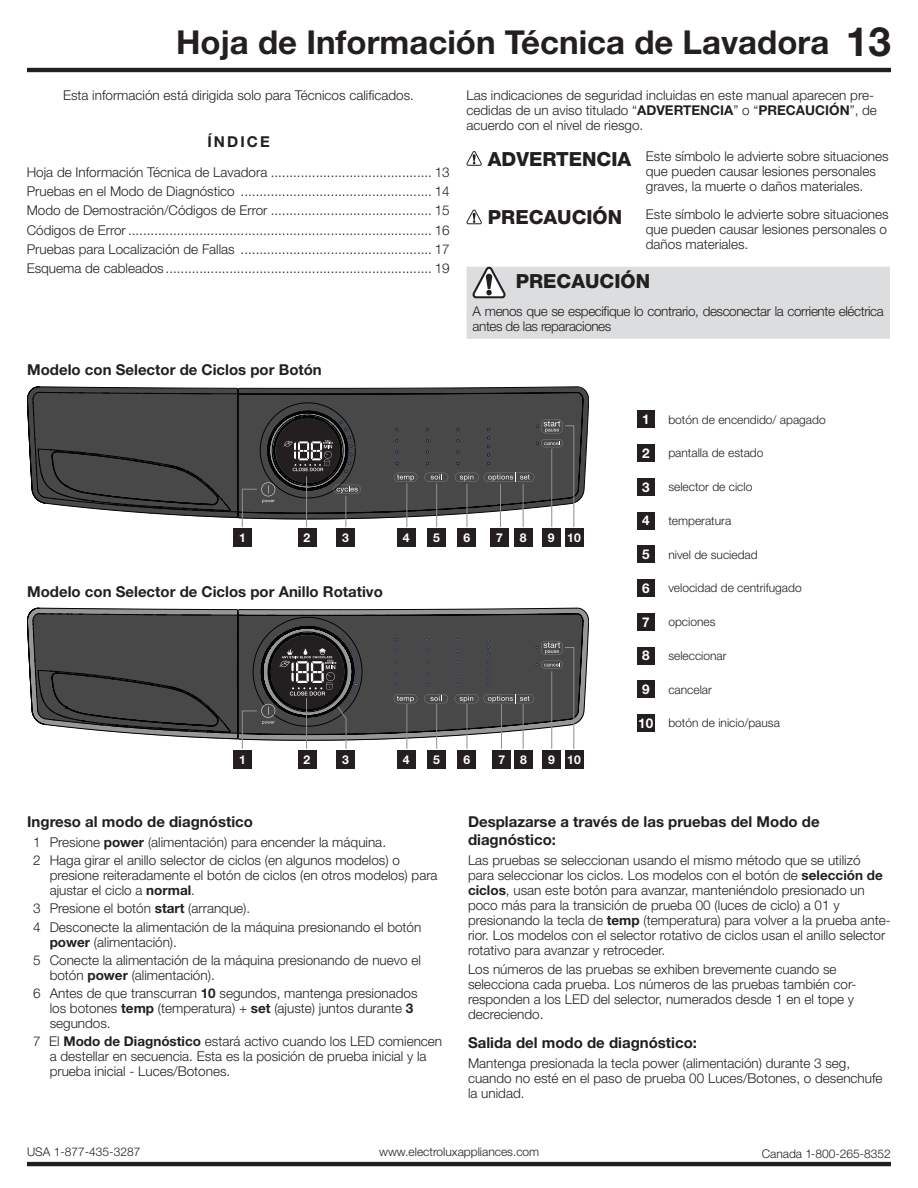
<style>
.page{position:relative;width:918px;height:1188px;background:#fff}
.page>*{position:absolute;margin:0;border:0;box-sizing:border-box;transform-origin:0 0}
.t1{font:700 40.5px "Helvetica Neue LT Std";color:#231f20}
.t2{font:700 33px "Helvetica Neue LT Std";color:#231f20}
.t3{font:800 19.5px "Helvetica Neue LT Std";color:#231f20}
.t4{font:700 15px/18px "Helvetica Neue LT Std";color:#231f20}
.t5{font:300 13.5px/15px "Helvetica Neue LT Std";color:#231f20}
.t6{font:300 13.5px/15px "Helvetica Neue LT Std";letter-spacing:-.03em;color:#231f20}
.t7{font:700 13.5px "Helvetica Neue LT Std";color:#fff}
.t8{font:700 12.15px "Helvetica Neue LT Std";color:#fff}
.t9{font:300 12px "Helvetica Neue LT Std";color:#231f20}
.s1{font-weight:700}
.s2{font-weight:700;font-size:13.5px;color:#fff}
</style>
<div class="page">
<hr style="left:27px;top:68px;width:864px;height:4px;background:#231f20">
<hr style="left:27px;top:1162px;width:864px;height:4px;background:#231f20">
<div style="left:637px;top:410px;width:18px;height:18px;background:#231f20"></div>
<div style="left:637px;top:444px;width:18px;height:18px;background:#231f20"></div>
<div style="left:637px;top:478px;width:18px;height:18px;background:#231f20"></div>
<div style="left:637px;top:512px;width:18px;height:17px;background:#231f20"></div>
<div style="left:637px;top:545px;width:18px;height:18px;background:#231f20"></div>
<div style="left:637px;top:579px;width:18px;height:18px;background:#231f20"></div>
<div style="left:637px;top:613px;width:18px;height:18px;background:#231f20"></div>
<div style="left:637px;top:647px;width:18px;height:17px;background:#231f20"></div>
<div style="left:637px;top:680px;width:18px;height:18px;background:#231f20"></div>
<div style="left:637px;top:714px;width:18px;height:18px;background:#231f20"></div>
<div style="left:298px;top:528px;width:18px;height:19px;background:#231f20"></div>
<div style="left:490px;top:528px;width:19px;height:19px;background:#231f20"></div>
<div style="left:233px;top:528px;width:19px;height:19px;background:#231f20"></div>
<div style="left:458px;top:528px;width:18px;height:19px;background:#231f20"></div>
<div style="left:336px;top:528px;width:19px;height:19px;background:#231f20"></div>
<div style="left:514px;top:528px;width:18px;height:19px;background:#231f20"></div>
<div style="left:427px;top:528px;width:19px;height:19px;background:#231f20"></div>
<div style="left:397px;top:528px;width:19px;height:19px;background:#231f20"></div>
<div style="left:542px;top:528px;width:18px;height:19px;background:#231f20"></div>
<div style="left:565px;top:528px;width:18px;height:19px;background:#231f20"></div>
<svg style="left:27px;top:387px;width:556px;height:141px;background:#575758"></svg>
<hr style="left:551px;top:449px;width:1px;height:78px;background:#8e9092">
<div style="left:298px;top:750px;width:18px;height:18px;background:#231f20"></div>
<div style="left:493px;top:750px;width:18px;height:18px;background:#231f20"></div>
<div style="left:233px;top:750px;width:19px;height:18px;background:#231f20"></div>
<div style="left:458px;top:750px;width:18px;height:18px;background:#231f20"></div>
<div style="left:336px;top:750px;width:19px;height:18px;background:#231f20"></div>
<div style="left:542px;top:750px;width:19px;height:18px;background:#231f20"></div>
<div style="left:514px;top:750px;width:19px;height:18px;background:#231f20"></div>
<div style="left:427px;top:750px;width:19px;height:18px;background:#231f20"></div>
<div style="left:397px;top:750px;width:19px;height:18px;background:#231f20"></div>
<div style="left:565px;top:750px;width:18px;height:18px;background:#231f20"></div>
<svg style="left:27px;top:608px;width:556px;height:141px;background:#5d5d5e"></svg>
<hr style="left:551px;top:671px;width:1px;height:78px;background:#8e9092">
<svg style="left:466px;top:151px;width:16px;height:15px"></svg>
<svg style="left:466px;top:210px;width:16px;height:14px"></svg>
<div style="left:467px;top:267px;width:423px;height:72px;background:#dcddde"></div>
<h2 class="t2" style="left:176px;top:21px;width:655px">Hoja de Información Técnica de Lavadora</h2>
<h1 class="t1" style="left:846px;top:16px;width:47px">13</h1>
<p class="t5" style="left:63px;top:88px;width:352px">Esta información está dirigida solo para Técnicos calificados.</p>
<p class="t4" style="left:207px;top:133px;width:64px">ÍNDICE</p>
<p class="t5" style="left:27px;top:162px;width:424px;line-height:19.4px;text-align:justify">Hoja de Información Técnica de Lavadora ........................................... 13<br>Pruebas en el Modo de Diagnóstico ................................................... 14<br>Modo de Demostración/Códigos de Error ........................................... 15<br>Códigos de Error ................................................................................. 16<br>Pruebas para Localización de Fallas ................................................... 17<br>Esquema de cableados ....................................................................... 19</p>
<p class="t4" style="left:27px;top:361px;width:296px">Modelo con Selector de Ciclos por Botón</p>
<p class="t5" style="left:466px;top:87px;width:412px">Las indicaciones de seguridad incluidas en este manual aparecen pre&shy;cedidas de un aviso titulado “<span class="s1">ADVERTENCIA</span>” o “<span class="s1">PRECAUCIÓN</span>”, de acuerdo con el nivel de riesgo.</p>
<h3 class="t3" style="left:488px;top:147px;width:145px">ADVERTENCIA</h3>
<h3 class="t3" style="left:488px;top:206px;width:136px">PRECAUCIÓN</h3>
<p class="t5" style="left:646px;top:148px;width:244px">Este símbolo le advierte sobre situaciones que pueden causar lesiones personales graves, la muerte o daños materiales.</p>
<p class="t5" style="left:646px;top:206px;width:244px;text-align:justify">Este símbolo le advierte sobre situaciones que pueden causar lesiones personales o daños materiales.</p>
<h3 class="t3" style="left:516px;top:269px;width:136px">PRECAUCIÓN</h3>
<p class="t6" style="left:473px;top:303px;width:413px">A menos que se especifique lo contrario, desconectar la corriente eléctrica antes de las reparaciones</p>
<p class="t8" style="left:239px;top:530px;width:8px">1</p>
<p class="t8" style="left:304px;top:530px;width:8px">2</p>
<p class="t8" style="left:342px;top:530px;width:8px">3</p>
<p class="t8" style="left:403px;top:530px;width:8px">4</p>
<p class="t8" style="left:433px;top:530px;width:8px">5</p>
<p class="t8" style="left:463px;top:530px;width:8px">6</p>
<p class="t8" style="left:496px;top:530px;width:8px">7</p>
<p class="t8" style="left:520px;top:530px;width:8px">8</p>
<p class="t8" style="left:548px;top:530px;width:34px">9 10</p>
<p class="t4" style="left:27px;top:582px;width:357px">Modelo con Selector de Ciclos por Anillo Rotativo</p>
<p class="t8" style="left:239px;top:752px;width:8px">1</p>
<p class="t8" style="left:304px;top:752px;width:8px">2</p>
<p class="t8" style="left:342px;top:752px;width:8px">3</p>
<p class="t8" style="left:403px;top:752px;width:8px">4</p>
<p class="t8" style="left:433px;top:752px;width:8px">5</p>
<p class="t8" style="left:463px;top:752px;width:8px">6</p>
<p class="t8" style="left:499px;top:752px;width:30px">7 8</p>
<p class="t8" style="left:548px;top:752px;width:34px">9 10</p>
<p class="t7" style="left:642px;top:411px;width:9px">1</p>
<p class="t9" style="left:668px;top:412px;width:159px">botón de encendido/ apagado</p>
<p class="t7" style="left:642px;top:445px;width:9px">2</p>
<p class="t9" style="left:668px;top:446px;width:97px">pantalla de estado</p>
<p class="t7" style="left:642px;top:478px;width:9px">3</p>
<p class="t9" style="left:668px;top:480px;width:86px">selector de ciclo</p>
<p class="t7" style="left:642px;top:512px;width:9px">4</p>
<p class="t9" style="left:668px;top:513px;width:64px">temperatura</p>
<p class="t7" style="left:642px;top:546px;width:9px">5</p>
<p class="t9" style="left:668px;top:547px;width:91px">nivel de suciedad</p>
<p class="t7" style="left:642px;top:580px;width:9px">6</p>
<p class="t9" style="left:668px;top:581px;width:135px">velocidad de centrifugado</p>
<p class="t7" style="left:642px;top:613px;width:9px">7</p>
<p class="t9" style="left:668px;top:615px;width:49px">opciones</p>
<p class="t7" style="left:642px;top:647px;width:9px">8</p>
<p class="t9" style="left:668px;top:648px;width:60px">seleccionar</p>
<p class="t7" style="left:642px;top:681px;width:9px">9</p>
<p class="t9" style="left:668px;top:682px;width:45px">cancelar</p>
<p class="t9" style="left:638px;top:716px;width:143px"><span class="s2">10</span> botón de inicio/pausa</p>
<p class="t4" style="left:27px;top:813px;width:227px">Ingreso al modo de diagnóstico</p>
<p class="t5" style="left:33px;top:833px;width:368px;line-height:18.3px">1 Presione <span class="s1">power</span> (alimentación) para encender la máquina.<br>2 Haga girar el anillo selector de ciclos (en algunos modelos) o</p>
<p class="t5" style="left:50px;top:867px;width:389px">presione reiteradamente el botón de ciclos (en otros modelos) para ajustar el ciclo a <span class="s1">normal</span>.</p>
<p class="t5" style="left:33px;top:899px;width:390px;line-height:18.3px">3 Presione el botón <span class="s1">start</span> (arranque).<br>4 Desconecte la alimentación de la máquina presionando el botón</p>
<p class="t5" style="left:33px;top:932px;width:389px;line-height:18.3px;text-indent:16px"><span class="s1">power</span> (alimentación).<br>5 Conecte la alimentación de la máquina presionando de nuevo el</p>
<p class="t5" style="left:33px;top:966px;width:386px;line-height:18.3px;text-indent:16px">botón <span class="s1">power</span> (alimentación).<br>6 Antes de que transcurran <span class="s1">10</span> segundos, mantenga presionados</p>
<p class="t5" style="left:50px;top:1000px;width:365px">los botones <span class="s1">temp</span> (temperatura) + <span class="s1">set</span> (ajuste) juntos durante <span class="s1">3 </span>segundos.</p>
<p class="t5" style="left:50px;top:1034px;width:394px;text-indent:-16px">7 El <span class="s1">Modo de Diagnóstico</span> estará activo cuando los LED comiencen a destellar en secuencia. Esta es la posición de prueba inicial y la prueba inicial - Luces/Botones.</p>
<p class="t4" style="left:468px;top:813px;width:353px">Desplazarse a través de las pruebas del Modo de diagnóstico:</p>
<p class="t5" style="left:468px;top:852px;width:424px">Las pruebas se seleccionan usando el mismo método que se utilizó<br>para seleccionar los ciclos. Los modelos con el botón de <span class="s1">selección de ciclos</span>, usan este botón para avanzar, manteniéndolo presionado un poco más para la transición de prueba 00 (luces de ciclo) a 01 y presionando la tecla de <span class="s1">temp</span> (temperatura) para volver a la prueba ante&shy;rior. Los modelos con el selector rotativo de ciclos usan el anillo selector rotativo para avanzar y retroceder.</p>
<p class="t5" style="left:468px;top:962px;width:390px">Los números de las pruebas se exhiben brevemente cuando se selecciona cada prueba. Los números de las pruebas también cor&shy;responden a los LED del selector, numerados desde 1 en el tope y decreciendo.</p>
<p class="t4" style="left:468px;top:1034px;width:231px">Salida del modo de diagnóstico:</p>
<p class="t5" style="left:468px;top:1055px;width:416px">Mantenga presionada la tecla power (alimentación) durante 3 seg, cuando no esté en el paso de prueba 00 Luces/Botones, o desenchufe la unidad.</p>
<p class="t9" style="left:27px;top:1145px;width:115px">USA 1-877-435-3287</p>
<p class="t9" style="left:379px;top:1145px;width:162px">www.electroluxappliances.com</p>
<p class="t9" style="left:762px;top:1146px;width:131px">Canada 1-800-265-8352</p>
</div>
